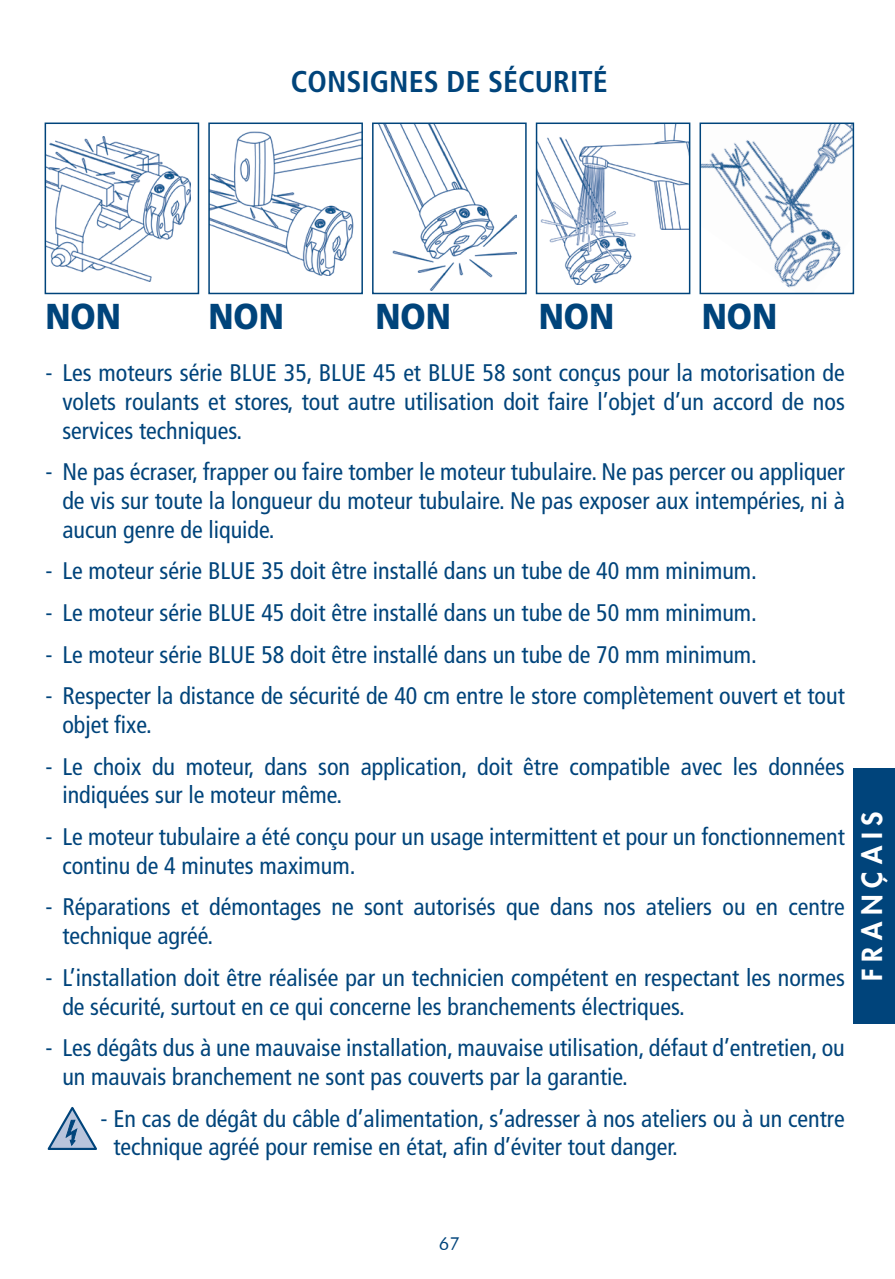
<style>
.page{position:relative;width:895px;height:1279px;background:#fff}
.page>*{position:absolute;margin:0;border:0;box-sizing:border-box;transform-origin:0 0}
.t1{font:900 36px "Frutiger LT Std";color:#00447b;scale:.9 1}
.t2{font:700 condensed 30px "Frutiger LT Std";color:#00447b}
.t3{font:800 27px "Futura";letter-spacing:.255em;color:#fff}
.t4{font:condensed 24px/28.8px "Frutiger LT Std";color:#00447b}
.t5{font:18px "Futura BT";color:#00447b}
</style>
<div class="page">
<img style="left:48px;top:137px;width:143px;height:144px">
<div style="left:45px;top:122px;width:154px;height:172px;border:2px solid #00447b"></div>
<img style="left:211px;top:131px;width:149px;height:145px">
<div style="left:208px;top:122px;width:155px;height:172px;border:2px solid #00447b"></div>
<img style="left:378px;top:125px;width:138px;height:166px">
<div style="left:372px;top:122px;width:155px;height:172px;border:2px solid #00447b"></div>
<img style="left:539px;top:125px;width:148px;height:159px">
<div style="left:536px;top:122px;width:154px;height:172px;border:2px solid #00447b"></div>
<img style="left:702px;top:125px;width:149px;height:163px">
<div style="left:699px;top:122px;width:155px;height:172px;border:2px solid #00447b"></div>
<svg style="left:47px;top:1106px;width:50px;height:44px"></svg>
<div style="left:853px;top:768px;width:42px;height:255px;background:#00447b"></div>
<p class="t2" style="left:291px;top:63px;width:318px">CONSIGNES DE SÉCURITÉ</p>
<p class="t1" style="left:45px;top:295px;width:86px">NON</p>
<p class="t1" style="left:208px;top:295px;width:86px">NON</p>
<p class="t1" style="left:375px;top:295px;width:86px">NON</p>
<p class="t1" style="left:539px;top:295px;width:86px">NON</p>
<p class="t1" style="left:702px;top:295px;width:86px">NON</p>
<p class="t4" style="left:62px;top:358px;width:784px;text-align:justify;text-indent:-17px">- Les moteurs série BLUE 35, BLUE 45 et BLUE 58 sont conçus pour la motorisation de volets roulants et stores, tout autre utilisation doit faire l’objet d’un accord de nos services techniques.</p>
<p class="t4" style="left:62px;top:457px;width:784px;text-align:justify;text-indent:-17px">- Ne pas écraser, frapper ou faire tomber le moteur tubulaire. Ne pas percer ou appliquer de vis sur toute la longueur du moteur tubulaire. Ne pas exposer aux intempéries, ni à aucun genre de liquide.</p>
<p class="t4" style="left:45px;top:556px;width:713px">- Le moteur série BLUE 35 doit être installé dans un tube de 40 mm minimum.</p>
<p class="t4" style="left:45px;top:598px;width:713px">- Le moteur série BLUE 45 doit être installé dans un tube de 50 mm minimum.</p>
<p class="t4" style="left:45px;top:640px;width:713px">- Le moteur série BLUE 58 doit être installé dans un tube de 70 mm minimum.</p>
<p class="t4" style="left:62px;top:681px;width:784px;text-indent:-17px">- Respecter la distance de sécurité de 40 cm entre le store complètement ouvert et tout objet fixe.</p>
<p class="t4" style="left:62px;top:751px;width:784px;text-indent:-17px">- Le choix du moteur, dans son application, doit être compatible avec les données indiquées sur le moteur même.</p>
<p class="t4" style="left:62px;top:822px;width:784px;text-indent:-17px">- Le moteur tubulaire a été conçu pour un usage intermittent et pour un fonctionnement continu de 4 minutes maximum.</p>
<p class="t4" style="left:62px;top:892px;width:784px;text-indent:-17px">- Réparations et démontages ne sont autorisés que dans nos ateliers ou en centre technique agréé.</p>
<p class="t4" style="left:62px;top:962px;width:784px;text-indent:-17px">- L’installation doit être réalisée par un technicien compétent en respectant les normes de sécurité, surtout en ce qui concerne les branchements électriques.</p>
<p class="t4" style="left:62px;top:1033px;width:784px;text-indent:-17px">- Les dégâts dus à une mauvaise installation, mauvaise utilisation, défaut d’entretien, ou un mauvais branchement ne sont pas couverts par la garantie.</p>
<p class="t4" style="left:113px;top:1103px;width:733px;text-indent:-13px">- En cas de dégât du câble d’alimentation, s’adresser à nos ateliers ou à un centre technique agréé pour remise en état, afin d’éviter tout danger.</p>
<p class="t3" style="left:854px;top:981px;width:172px;rotate:-90deg">FRANÇAIS</p>
<p class="t5" style="left:439px;top:1232px;width:23px">67</p>
</div>
